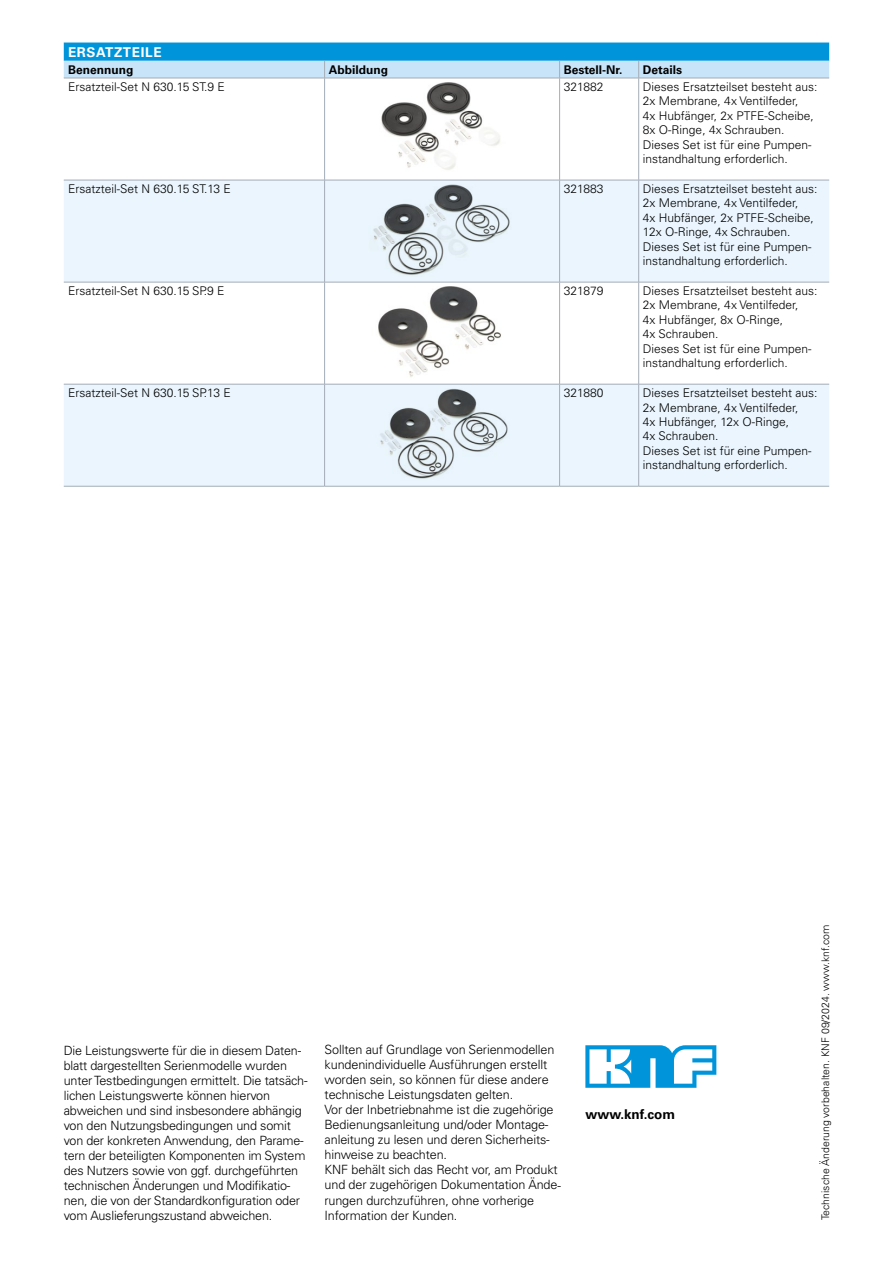
<style>
.page{position:relative;width:893px;height:1263px;background:#fff}
.page>*{position:absolute;margin:0;border:0;box-sizing:border-box;transform-origin:0 0}
.t1{font:700 13.5px "Univers LT Pro 65";color:#000}
.t2{font:700 13.5px "Univers LT Pro 65";letter-spacing:.05em;color:#fff}
.t3{font:300 12.75px/15px "Univers LT Pro 45";letter-spacing:-.015em;color:#000}
.t4{font:300 12px/14.4px "Univers LT Pro 45";color:#000}
.t5{font:700 12px "Univers LT Pro 65";color:#000}
.t6{font:300 10.5px "Univers LT Pro 45";color:#000}
</style>
<div class="page">
<svg style="left:585px;top:1045px;width:131px;height:43px"></svg>
<svg style="left:64px;top:181px;width:765px;height:305px;fill:#eaf5fd"></svg>
<hr style="left:64px;top:78px;width:261px;height:1px;background:#a4adb7">
<hr style="left:325px;top:78px;width:235px;height:1px;background:#a4adb7">
<hr style="left:560px;top:78px;width:79px;height:1px;background:#a4adb7">
<hr style="left:639px;top:78px;width:190px;height:1px;background:#a4adb7">
<hr style="left:64px;top:180px;width:261px;height:1px;background:#a4adb7">
<hr style="left:325px;top:180px;width:235px;height:1px;background:#a4adb7">
<hr style="left:560px;top:180px;width:79px;height:1px;background:#a4adb7">
<hr style="left:639px;top:180px;width:190px;height:1px;background:#a4adb7">
<hr style="left:64px;top:282px;width:261px;height:1px;background:#a4adb7">
<hr style="left:325px;top:282px;width:235px;height:1px;background:#a4adb7">
<hr style="left:560px;top:282px;width:79px;height:1px;background:#a4adb7">
<hr style="left:639px;top:282px;width:190px;height:1px;background:#a4adb7">
<hr style="left:64px;top:384px;width:261px;height:1px;background:#a4adb7">
<hr style="left:325px;top:384px;width:235px;height:1px;background:#a4adb7">
<hr style="left:560px;top:384px;width:79px;height:1px;background:#a4adb7">
<hr style="left:639px;top:384px;width:190px;height:1px;background:#a4adb7">
<hr style="left:64px;top:486px;width:261px;height:1px;background:#a4adb7">
<hr style="left:325px;top:486px;width:235px;height:1px;background:#a4adb7">
<hr style="left:560px;top:486px;width:79px;height:1px;background:#a4adb7">
<hr style="left:639px;top:486px;width:190px;height:1px;background:#a4adb7">
<hr style="left:324px;top:78px;width:1px;height:102px;background:#a4adb7">
<hr style="left:324px;top:180px;width:1px;height:102px;background:#a4adb7">
<hr style="left:324px;top:282px;width:1px;height:102px;background:#a4adb7">
<hr style="left:324px;top:384px;width:1px;height:102px;background:#a4adb7">
<svg style="left:64px;top:43px;width:765px;height:35px;background:#62bbe8"></svg>
<hr style="left:559px;top:78px;width:1px;height:102px;background:#a4adb7">
<hr style="left:638px;top:78px;width:1px;height:102px;background:#a4adb7">
<hr style="left:559px;top:180px;width:1px;height:102px;background:#a4adb7">
<hr style="left:638px;top:180px;width:1px;height:102px;background:#a4adb7">
<hr style="left:559px;top:282px;width:1px;height:102px;background:#a4adb7">
<hr style="left:638px;top:282px;width:1px;height:102px;background:#a4adb7">
<hr style="left:559px;top:384px;width:1px;height:102px;background:#a4adb7">
<hr style="left:638px;top:384px;width:1px;height:102px;background:#a4adb7">
<img style="left:381px;top:82px;width:119px;height:88px">
<img style="left:360px;top:184px;width:157px;height:92px">
<img style="left:346px;top:286px;width:185px;height:92px">
<img style="left:367px;top:388px;width:150px;height:92px">
<p class="t2" style="left:68px;top:42px;width:95px">ERSATZTEILE</p>
<p class="t5" style="left:68px;top:61px;width:67px">Benennung</p>
<p class="t5" style="left:329px;top:61px;width:61px">Abbildung</p>
<p class="t5" style="left:564px;top:61px;width:60px">Bestell-Nr.</p>
<p class="t5" style="left:643px;top:61px;width:41px">Details</p>
<p class="t4" style="left:68px;top:79px;width:158px">Ersatzteil-Set N 630.15 ST.9 E</p>
<p class="t4" style="left:564px;top:79px;width:41px">321882</p>
<p class="t4" style="left:643px;top:79px;width:176px">Dieses Ersatzteilset besteht aus:<br>2x Membrane, 4x Ventilfeder,<br>4x Hubfänger, 2x PTFE-Scheibe,<br>8x O-Ringe, 4x Schrauben.<br>Dieses Set ist für eine Pumpen&shy;instandhaltung erforderlich.</p>
<p class="t4" style="left:68px;top:181px;width:164px">Ersatzteil-Set N 630.15 ST.13 E</p>
<p class="t4" style="left:564px;top:181px;width:41px">321883</p>
<p class="t4" style="left:643px;top:181px;width:176px">Dieses Ersatzteilset besteht aus:<br>2x Membrane, 4x Ventilfeder,<br>4x Hubfänger, 2x PTFE-Scheibe,<br>12x O-Ringe, 4x Schrauben.<br>Dieses Set ist für eine Pumpen&shy;instandhaltung erforderlich.</p>
<p class="t4" style="left:68px;top:283px;width:158px">Ersatzteil-Set N 630.15 SP.9 E</p>
<p class="t4" style="left:564px;top:283px;width:41px">321879</p>
<p class="t4" style="left:643px;top:283px;width:176px">Dieses Ersatzteilset besteht aus:<br>2x Membrane, 4x Ventilfeder,<br>4x Hubfänger, 8x O-Ringe,<br>4x Schrauben.<br>Dieses Set ist für eine Pumpen&shy;instandhaltung erforderlich.</p>
<p class="t4" style="left:68px;top:385px;width:164px">Ersatzteil-Set N 630.15 SP.13 E</p>
<p class="t4" style="left:564px;top:385px;width:41px">321880</p>
<p class="t4" style="left:643px;top:385px;width:176px">Dieses Ersatzteilset besteht aus:<br>2x Membrane, 4x Ventilfeder,<br>4x Hubfänger, 12x O-Ringe,<br>4x Schrauben.<br>Dieses Set ist für eine Pumpen&shy;instandhaltung erforderlich.</p>
<p class="t3" style="left:64px;top:1042px;width:245px">Die Leistungswerte für die in diesem Daten&shy;blatt dargestellten Serienmodelle wurden unter Testbedingungen ermittelt. Die tatsäch&shy;lichen Leistungswerte können hiervon abweichen und sind insbesondere abhängig von den Nutzungsbedingungen und somit von der konkreten Anwendung, den Parame&shy;tern der beteiligten Komponenten im System des Nutzers sowie von ggf. durchgeführten technischen Änderungen und Modifikatio&shy;nen, die von der Standardkonfiguration oder vom Auslieferungszustand abweichen.</p>
<p class="t3" style="left:325px;top:1042px;width:238px">Sollten auf Grundlage von Serienmodellen kundenindividuelle Ausführungen erstellt worden sein, so können für diese andere technische Leistungsdaten gelten.<br>Vor der Inbetriebnahme ist die zugehörige Bedienungsanleitung und/oder Montage&shy;anleitung zu lesen und deren Sicherheits&shy;hinweise zu beachten.<br>KNF behält sich das Recht vor, am Produkt und der zugehörigen Dokumentation Ände&shy;rungen durchzuführen, ohne vorherige Information der Kunden.</p>
<p class="t1" style="left:585px;top:1104px;width:91px">www.knf.com</p>
<p class="t6" style="left:819px;top:1220px;width:297px;rotate:-90deg">Technische Änderung vorbehalten. KNF 09/2024. www.knf.com</p>
</div>
